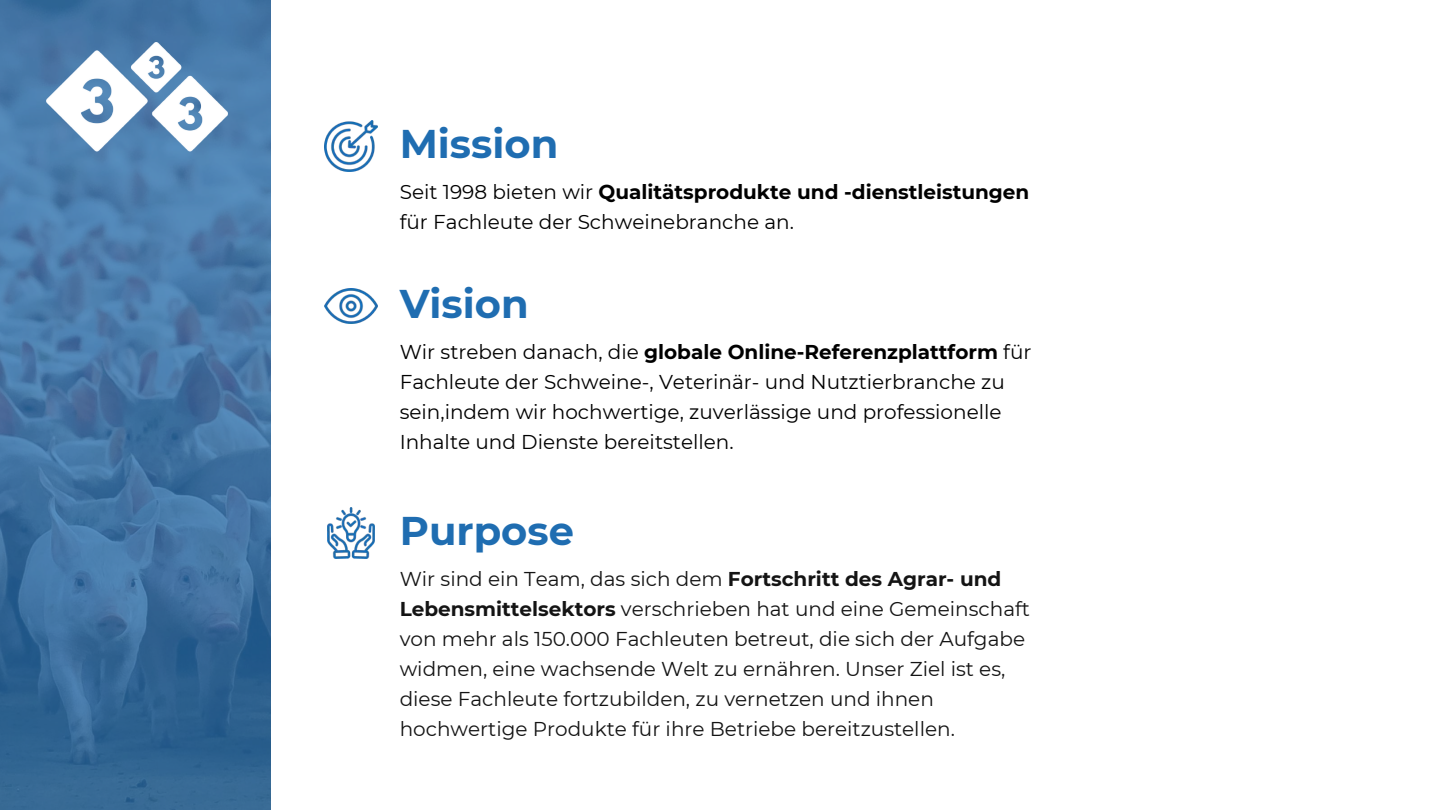
<style>
.page{position:relative;width:1440px;height:810px;background:#fff}
.page>*{position:absolute;margin:0;border:0;box-sizing:border-box;transform-origin:0 0}
.t1{font:700 40px "Montserrat";color:#1f6db1}
.t2{font:20px/30px "Montserrat";color:#141414}
.t3{font:20px/30px "Montserrat";color:#000}
.s1{font-weight:700}
</style>
<div class="page">
<img style="left:325px;top:288px;width:52px;height:35px">
<img style="left:325px;top:121px;width:52px;height:51px">
<img style="left:327px;top:508px;width:48px;height:50px">
<svg style="left:0;top:0;width:270px;height:810px;background:#4172a1"></svg>
<img style="left:47px;top:42px;width:180px;height:110px">
<h1 class="t1" style="left:400px;top:119px;width:160px">Mission</h1>
<p class="t3" style="left:400px;top:177px;width:631px">Seit 1998 bieten wir <span class="s1">Qualitätsprodukte und -dienstleistungen </span>für Fachleute der Schweinebranche an.</p>
<h1 class="t1" style="left:400px;top:279px;width:130px">Vision</h1>
<p class="t3" style="left:400px;top:337px;width:633px">Wir streben danach, die <span class="s1">globale Online-Referenzplattform</span> für Fachleute der Schweine-, Veterinär- und Nutztierbranche zu sein,indem wir hochwertige, zuverlässige und professionelle Inhalte und Dienste bereitstellen.</p>
<h1 class="t1" style="left:400px;top:506px;width:176px">Purpose</h1>
<p class="t2" style="left:400px;top:564px;width:632px">Wir sind ein Team, das sich dem <span class="s1">Fortschritt des Agrar- und Lebensmittelsektors</span> verschrieben hat und eine Gemeinschaft von mehr als 150.000 Fachleuten betreut, die sich der Aufgabe widmen, eine wachsende Welt zu ernähren. Unser Ziel ist es, diese Fachleute fortzubilden, zu vernetzen und ihnen hochwertige Produkte für ihre Betriebe bereitzustellen.</p>
</div>
